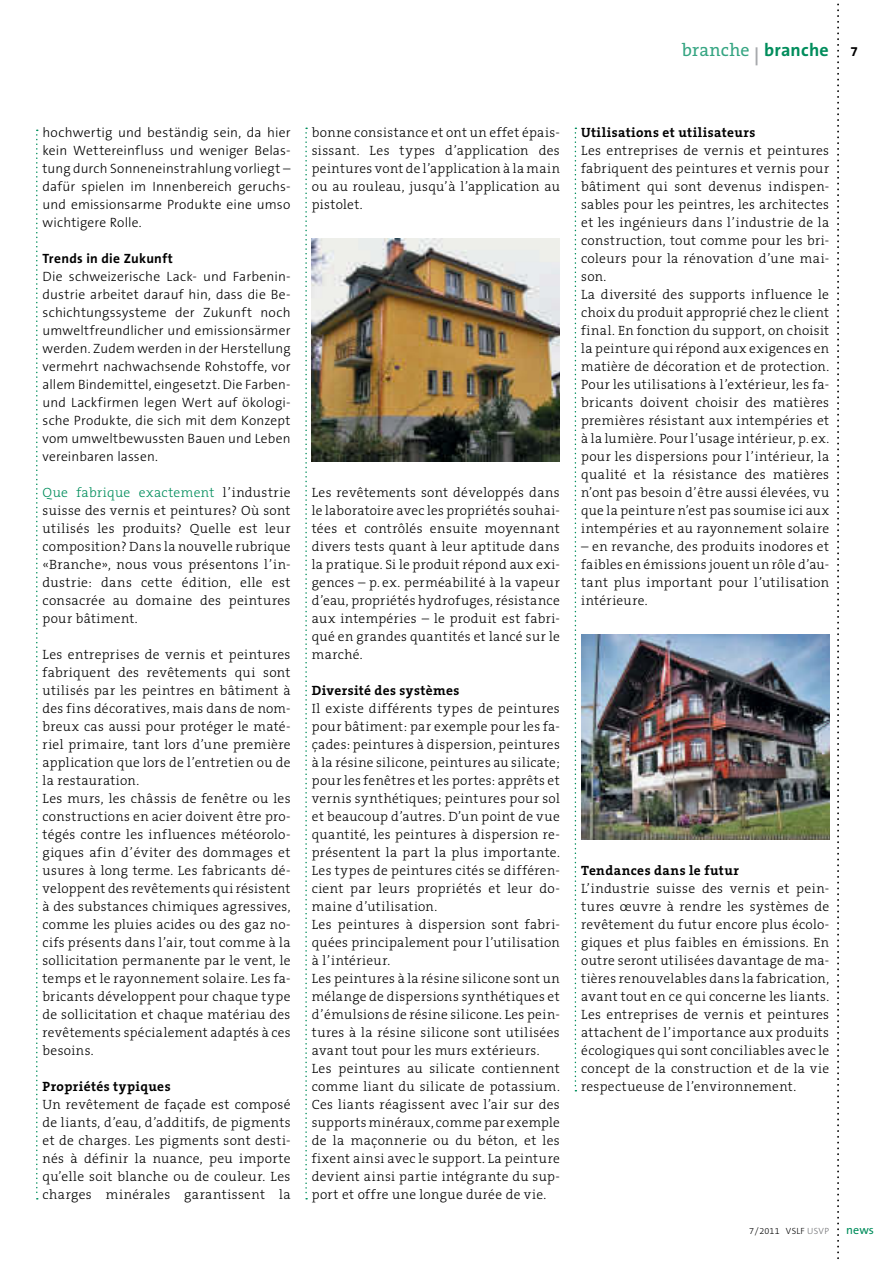
<style>
.page{position:relative;width:893px;height:1263px;background:#fff}
.page>*{position:absolute;margin:0;border:0;box-sizing:border-box;transform-origin:0 0}
.t1{font:18px "The Serif B5 Plain";letter-spacing:.005em;color:#35a582}
.t2{font:300 13.5px/18px "The Serif B3";letter-spacing:.025em;color:#000;text-align:justify}
.t3{font:300 13.5px/18px "The Sans B3";letter-spacing:.01em;color:#000;text-align:justify}
.t4{font:700 13.5px "The Serif B7";letter-spacing:.03em;color:#000}
.t5{font:700 13.5px "The Sans B7";letter-spacing:.025em;color:#000}
.t6{font:12px "The Sans B5 Plain";color:#008d5c}
.t7{font:300 9px "The Sans B3";letter-spacing:.025em;color:#000}
.s1{font-family:"The Sans B7";font-weight:700;color:#a7a9ac}
.s2{font-family:"The Sans B7";font-weight:700;color:#008d5c}
.s3{font-family:"The Sans B7";font-weight:700;font-size:13.5px;color:#000}
.s4{color:#008d5c}
.s5{color:#6d6e71}
</style>
<div class="page">
<svg style="left:837px;top:3px;width:2px;height:1256px"></svg>
<svg style="left:36px;top:130px;width:2px;height:1069px"></svg>
<img style="left:312px;top:238px;width:248px;height:223px">
<img style="left:581px;top:634px;width:248px;height:205px">
<svg style="left:305px;top:128px;width:2px;height:1071px"></svg>
<svg style="left:575px;top:128px;width:1px;height:963px"></svg>
<h1 class="t1" style="left:682px;top:41px;width:178px">branche <span class="s1">|</span> <span class="s2">branche</span> <span class="s3">7</span></h1>
<p class="t3" style="left:43px;top:124px;width:250px">hochwertig und beständig sein, da hier kein Wettereinfluss und weniger Belas&shy;tung durch Sonneneinstrahlung vorliegt – dafür spielen im Innenbereich geruchs&shy;und emissionsarme Produkte eine umso wichtigere Rolle.</p>
<p class="t5" style="left:43px;top:252px;width:132px">Trends in die Zukunft</p>
<p class="t3" style="left:43px;top:268px;width:250px">Die schweizerische Lack- und Farbenin&shy;dustrie arbeitet darauf hin, dass die Be&shy;schichtungssysteme der Zukunft noch umweltfreundlicher und emissionsärmer werden. Zudem werden in der Herstellung vermehrt nachwachsende Rohstoffe, vor allem Bindemittel, eingesetzt. Die Farben&shy;und Lackfirmen legen Wert auf ökologi&shy;sche Produkte, die sich mit dem Konzept vom umweltbewussten Bauen und Leben vereinbaren lassen.</p>
<p class="t2" style="left:43px;top:484px;width:250px"><span class="s4">Que fabrique exactement</span> l’industrie suisse des vernis et peintures? Où sont utilisés les produits? Quelle est leur composition? Dans la nouvelle rubrique «Branche», nous vous présentons l’in&shy;dustrie: dans cette édition, elle est consacrée au domaine des peintures pour bâtiment.</p>
<p class="t2" style="left:42px;top:646px;width:250px;text-align:left">Les entreprises de vernis et peintures fabriquent des revêtements qui sont utilisés par les peintres en bâtiment à des fins décoratives, mais dans de nom&shy;breux cas aussi pour protéger le maté&shy;riel primaire, tant lors d’une première application que lors de l’entretien ou de la restauration.<br>Les murs, les châssis de fenêtre ou les constructions en acier doivent être pro&shy;tégés contre les influences météorolo&shy;giques afin d’éviter des dommages et usures à long terme. Les fabricants dé&shy;veloppent des revêtements qui résistent à des substances chimiques agressives, comme les pluies acides ou des gaz no&shy;cifs présents dans l’air, tout comme à la sollicitation permanente par le vent, le temps et le rayonnement solaire. Les fa&shy;bricants développent pour chaque type de sollicitation et chaque matériau des revêtements spécialement adaptés à ces besoins.</p>
<p class="t4" style="left:43px;top:1080px;width:130px">Propriétés typiques</p>
<p class="t2" style="left:43px;top:1096px;width:250px">Un revêtement de façade est composé de liants, d’eau, d’additifs, de pigments et de charges. Les pigments sont desti&shy;nés à définir la nuance, peu importe qu’elle soit blanche ou de couleur. Les charges minérales garantissent la</p>
<p class="t2" style="left:312px;top:124px;width:250px">bonne consistance et ont un effet épais&shy;sissant. Les types d’application des peintures vont de l’application à la main ou au rouleau, jusqu’à l’application au pistolet.</p>
<p class="t2" style="left:312px;top:484px;width:250px">Les revêtements sont développés dans le laboratoire avec les propriétés souhai&shy;tées et contrôlés ensuite moyennant divers tests quant à leur aptitude dans la pratique. Si le produit répond aux exi&shy;gences – p. ex. perméabilité à la vapeur d’eau, propriétés hydrofuges, résistance aux intempéries – le produit est fabri&shy;qué en grandes quantités et lancé sur le marché.</p>
<p class="t4" style="left:312px;top:684px;width:149px">Diversité des systèmes</p>
<p class="t2" style="left:312px;top:700px;width:250px;text-align:left">Il existe différents types de peintures pour bâtiment: par exemple pour les fa&shy;çades: peintures à dispersion, peintures à la résine silicone, peintures au silicate; pour les fenêtres et les portes: apprêts et vernis synthétiques; peintures pour sol et beaucoup d’autres. D’un point de vue quantité, les peintures à dispersion re&shy;présentent la part la plus importante.<br>Les types de peintures cités se différen&shy;cient par leurs propriétés et leur do&shy;maine d’utilisation.<br>Les peintures à dispersion sont fabri&shy;quées principalement pour l’utilisation à l’intérieur.<br>Les peintures à la résine silicone sont un mélange de dispersions synthétiques et d’émulsions de résine silicone. Les pein&shy;tures à la résine silicone sont utilisées avant tout pour les murs extérieurs.<br>Les peintures au silicate contiennent comme liant du silicate de potassium.<br>Ces liants réagissent avec l’air sur des supportsminéraux, comme par exemple de la maçonnerie ou du béton, et les fixent ainsi avec le support. La peinture devient ainsi partie intégrante du sup&shy;port et offre une longue durée de vie.</p>
<p class="t4" style="left:581px;top:126px;width:176px">Utilisations et utilisateurs</p>
<p class="t2" style="left:581px;top:142px;width:250px;text-align:left">Les entreprises de vernis et peintures fabriquent des peintures et vernis pour bâtiment qui sont devenus indispen&shy;sables pour les peintres, les architectes et les ingénieurs dans l’industrie de la construction, tout comme pour les bri&shy;coleurs pour la rénovation d’une mai&shy;son.<br>La diversité des supports influence le choix du produit approprié chez le client final. En fonction du support, on choisit la peinture qui répond aux exigences en matière de décoration et de protection.<br>Pour les utilisations à l’extérieur, les fa&shy;bricants doivent choisir des matières premières résistant aux intempéries et à la lumière. Pour l’usage intérieur, p. ex. pour les dispersions pour l’intérieur, la qualité et la résistance des matières n’ont pas besoin d’être aussi élevées, vu que la peinture n’est pas soumise ici aux intempéries et au rayonnement solaire</p>
<p class="t2" style="left:581px;top:538px;width:250px">– en revanche, des produits inodores et faibles en émissions jouent un rôle d’au&shy;tant plus important pour l’utilisation intérieure.</p>
<p class="t4" style="left:581px;top:864px;width:159px">Tendances dans le futur</p>
<p class="t2" style="left:581px;top:880px;width:250px">L’industrie suisse des vernis et pein&shy;tures œuvre à rendre les systèmes de revêtement du futur encore plus écolo&shy;giques et plus faibles en émissions. En outre seront utilisées davantage de ma&shy;tières renouvelables dans la fabrication, avant tout en ce qui concerne les liants.<br>Les entreprises de vernis et peintures attachent de l’importance aux produits écologiques qui sont conciliables avec le concept de la construction et de la vie respectueuse de l’environnement.</p>
<p class="t7" style="left:749px;top:1226px;width:81px">7/2011 VSLF <span class="s5">USVP</span></p>
<p class="t6" style="left:846px;top:1223px;width:29px">news</p>
</div>
